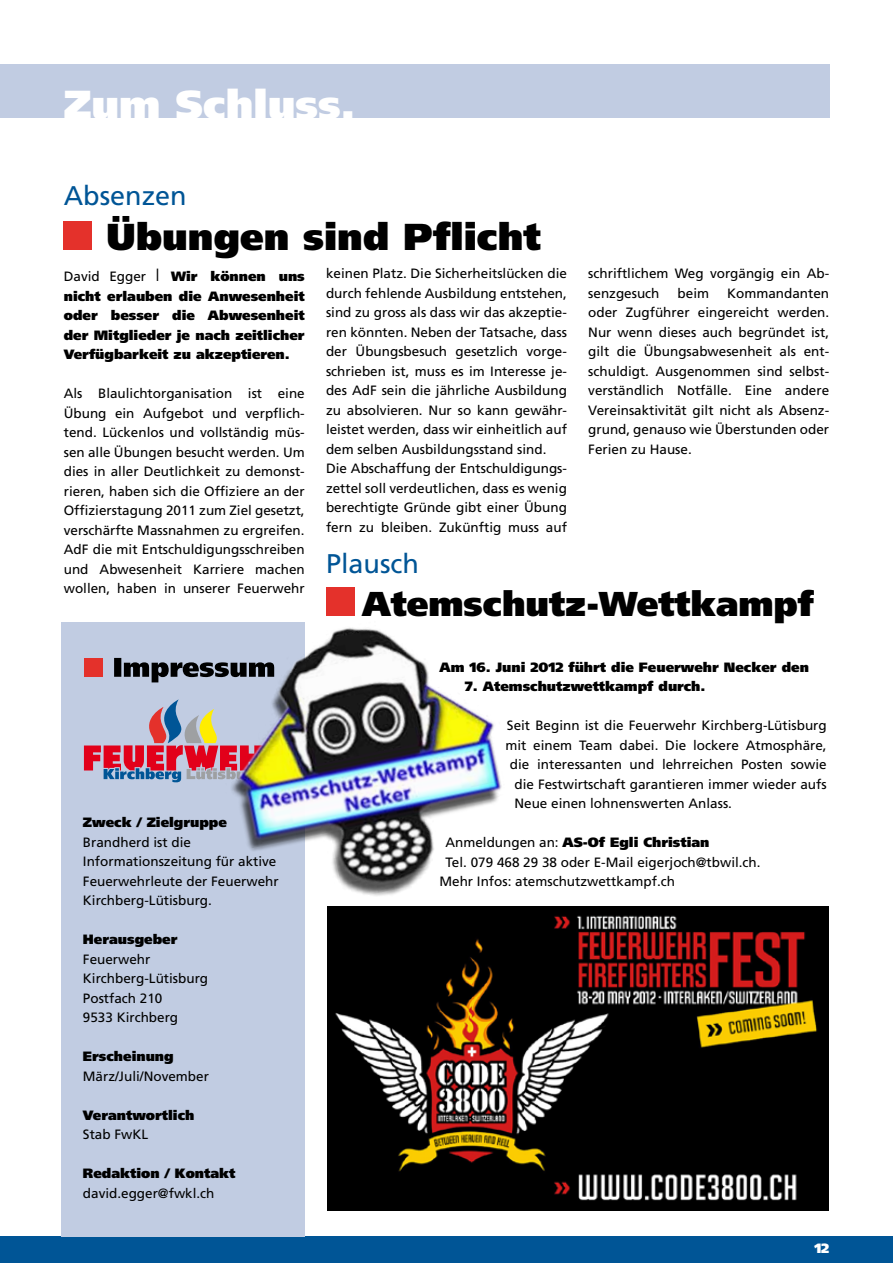
<style>
.page{position:relative;width:893px;height:1263px;background:#fff}
.page>*{position:absolute;margin:0;border:0;box-sizing:border-box;transform-origin:0 0}
.t1{font:900 40.5px "Frutiger";color:#fff}
.t2{font:900 37.5px "Frutiger";color:#000}
.t3{font:900 34.5px "Frutiger";color:#000}
.t4{font:27px "Frutiger";color:#005596}
.t5{font:13.5px/19.5px "Frutiger";color:#000}
.t6{font:900 13.5px/19.5px "Frutiger";color:#000;text-align:justify}
.t7{font:900 13.5px "Frutiger";color:#fff}
.s1{font-weight:400}
.s2{font-family:"Times";font-weight:400;font-size:18px}
</style>
<div class="page">
<div style="left:0;top:1236px;width:893px;height:27px;background:#005596"></div>
<div style="left:62px;top:622px;width:243px;height:614px;background:#c1cce2"></div>
<svg style="left:84px;top:701px;width:91px;height:81px"></svg>
<div style="left:0;top:64px;width:829px;height:53px;background:#c1cce2"></div>
<svg style="left:114px;top:658px;width:61px;height:24px"></svg>
<div style="left:84px;top:658px;width:19px;height:19px;background:#e4312b"></div>
<img style="left:175px;top:591px;width:327px;height:305px">
<div style="left:326px;top:588px;width:28px;height:28px;background:#e4312b"></div>
<div style="left:64px;top:221px;width:28px;height:29px;background:#e4312b"></div>
<img style="left:327px;top:906px;width:501px;height:304px">
<h1 class="t1" style="left:64px;top:80px;width:293px">Zum Schluss.</h1>
<h3 class="t4" style="left:64px;top:179px;width:125px">Absenzen</h3>
<h2 class="t2" style="left:106px;top:214px;width:436px">Übungen sind Pflicht</h2>
<p class="t6" style="left:64px;top:267px;width:242px"><span class="s1">David Egger</span> <span class="s2">|</span> Wir können uns nicht erlauben die Anwesenheit oder besser die Abwesenheit der Mitglieder je nach zeitlicher Verfügbarkeit zu akzeptieren.</p>
<p class="t5" style="left:64px;top:384px;width:242px;text-align:justify">Als Blaulichtorganisation ist eine Übung ein Aufgebot und verpflich&shy;tend. Lückenlos und vollständig müs&shy;sen alle Übungen besucht werden. Um dies in aller Deutlichkeit zu demonst&shy;rieren, haben sich die Offiziere an der Offizierstagung 2011 zum Ziel gesetzt, verschärfte Massnahmen zu ergreifen.<br>AdF die mit Entschuldigungsschreiben und Abwesenheit Karriere machen wollen, haben in unserer Feuerwehr</p>
<p class="t5" style="left:326px;top:264px;width:242px">keinen Platz. Die Sicherheitslücken die durch fehlende Ausbildung entstehen, sind zu gross als dass wir das akzeptie&shy;ren könnten. Neben der Tatsache, dass der Übungsbesuch gesetzlich vorge&shy;schrieben ist, muss es im Interesse je&shy;des AdF sein die jährliche Ausbildung zu absolvieren. Nur so kann gewähr&shy;leistet werden, dass wir einheitlich auf dem selben Ausbildungsstand sind.<br>Die Abschaffung der Entschuldigungs&shy;zettel soll verdeutlichen, dass es wenig berechtigte Gründe gibt einer Übung fern zu bleiben. Zukünftig muss auf</p>
<p class="t5" style="left:588px;top:264px;width:242px">schriftlichem Weg vorgängig ein Ab&shy;senzgesuch</p>
<p class="t5" style="left:588px;top:283px;width:242px;text-align:justify;text-indent:139px">Kommandanten oder Zugführer eingereicht werden.<br>Nur wenn dieses auch begründet ist, gilt die Übungsabwesenheit als ent&shy;schuldigt. Ausgenommen sind selbst&shy;verständlich Notfälle. Eine andere Vereinsaktivität gilt nicht als Absenz&shy;grund, genauso wie Überstunden oder Ferien zu Hause.</p>
<p class="t5" style="left:678px;top:283px;width:33px">beim</p>
<h3 class="t4" style="left:326px;top:547px;width:95px">Plausch</h3>
<h3 class="t3" style="left:362px;top:583px;width:453px">Atemschutz-Wettkampf</h3>
<p class="t6" style="left:83px;top:813px;width:146px">Zweck / Zielgruppe</p>
<p class="t5" style="left:83px;top:832px;width:197px">Brandherd ist die<br>Informationszeitung für aktive<br>Feuerwehrleute der Feuerwehr<br>Kirchberg-Lütisburg.</p>
<p class="t6" style="left:83px;top:930px;width:96px">Herausgeber</p>
<p class="t5" style="left:83px;top:949px;width:127px">Feuerwehr<br>Kirchberg-Lütisburg<br>Postfach 210<br>9533 Kirchberg</p>
<p class="t6" style="left:83px;top:1047px;width:92px">Erscheinung</p>
<p class="t5" style="left:83px;top:1066px;width:128px">März/Juli/November</p>
<p class="t6" style="left:83px;top:1105px;width:113px">Verantwortlich</p>
<p class="t5" style="left:83px;top:1125px;width:67px">Stab FwKL</p>
<p class="t6" style="left:83px;top:1164px;width:154px">Redaktion / Kontakt</p>
<p class="t5" style="left:83px;top:1183px;width:133px">david.egger@fwkl.ch</p>
<p class="t6" style="left:439px;top:657px;width:371px">Am 16. Juni 2012 führt die Feuerwehr Necker den</p>
<p class="t6" style="left:465px;top:677px;width:242px">7. Atemschutzwettkampf durch.</p>
<p class="t5" style="left:507px;top:716px;width:321px">Seit Beginn ist die Feuerwehr Kirchberg-Lütisburg</p>
<p class="t5" style="left:505px;top:735px;width:323px">mit einem Team dabei. Die lockere Atmosphäre,</p>
<p class="t5" style="left:510px;top:755px;width:318px">die interessanten und lehrreichen Posten sowie</p>
<p class="t5" style="left:514px;top:774px;width:314px">die Festwirtschaft garantieren immer wieder aufs</p>
<p class="t5" style="left:514px;top:794px;width:219px">Neue einen lohnenswerten Anlass.</p>
<p class="t6" style="left:445px;top:833px;width:266px"><span class="s1">Anmeldungen an:</span> AS-Of Egli Christian</p>
<p class="t5" style="left:445px;top:852px;width:317px">Tel. 079 468 29 38 oder E-Mail eigerjoch@tbwil.ch.</p>
<p class="t5" style="left:439px;top:872px;width:237px">Mehr Infos: atemschutzwettkampf.ch</p>
<p class="t7" style="left:815px;top:1240px;width:16px">12</p>
</div>
